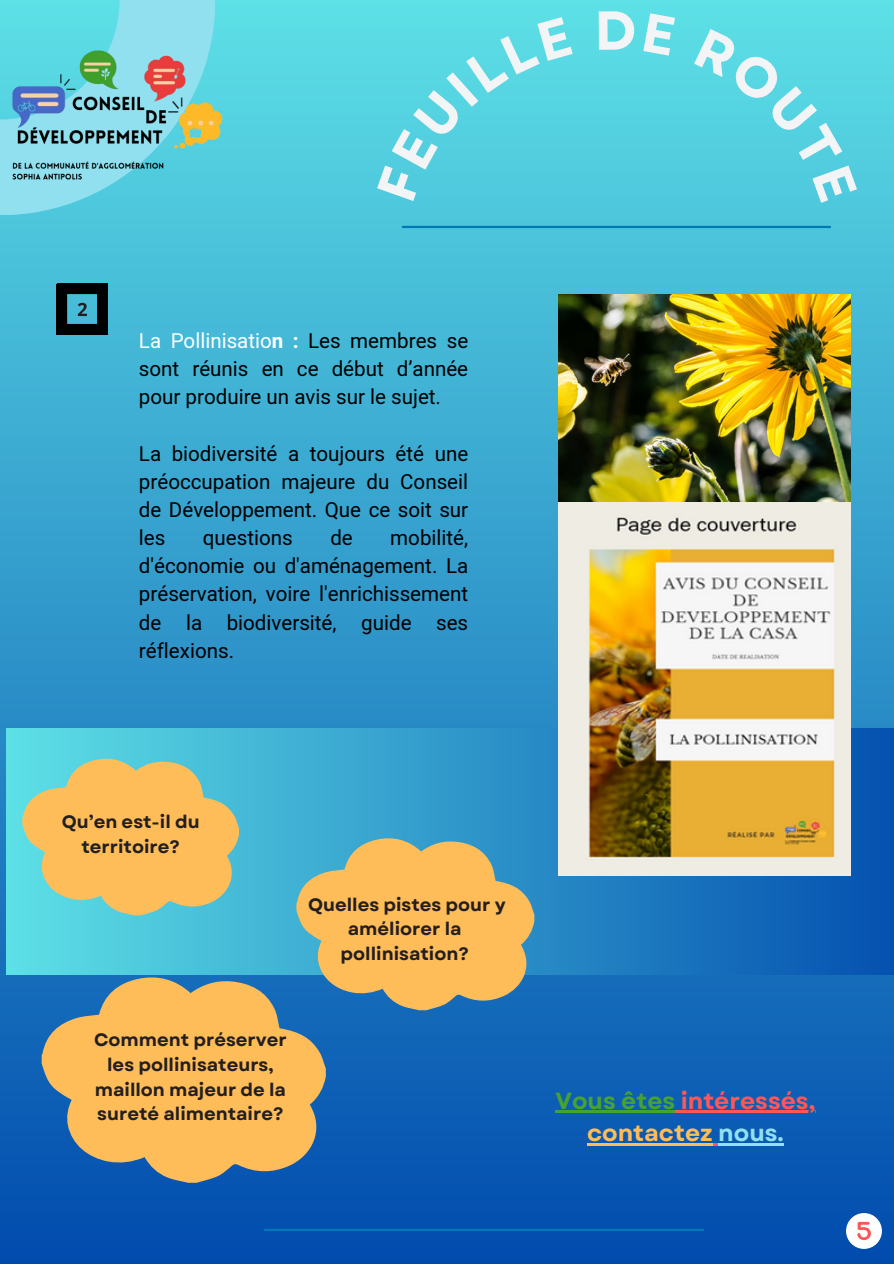
<style>
.page{position:relative;width:894px;height:1264px;background:#fff}
.page>*{position:absolute;margin:0;border:0;box-sizing:border-box;transform-origin:0 0}
.t1{font:700 54.75px "Garet";color:#f3f4f6}
.t2{font:700 23.25px "Garet";color:#ff5757}
.t3{font:700 23.25px "Garet";color:#ffbd59}
.t4{font:20.55px/28.2px "Mardoto";color:#000;text-align:justify}
.t5{font:700 18px/24.8px "Garet";color:#231f20;text-align:center}
.s1{color:#fff}
.s2{font-weight:700;color:#fff}
.s3{color:#47a231}
.s4{color:#90e0ef}
</style>
<div class="page">
<div style="left:0;top:0;width:893px;height:1263px;background:linear-gradient(to bottom,#5de0e6,#014bad)"></div>
<hr style="left:265px;top:1228px;width:438px;height:2px;background:#0077b6">
<hr style="left:402px;top:226px;width:427px;height:2px;background:#0077b6">
<div style="left:6px;top:728px;width:887px;height:246px;background:linear-gradient(to right,#5de0e6,#0652b0)"></div>
<img style="left:0;top:0;width:230px;height:237px">
<img style="left:558px;top:294px;width:292px;height:581px">
<div style="left:845px;top:1212px;width:36px;height:36px;background:#fff;border-radius:50%"></div>
<svg style="left:857px;top:1221px;width:13px;height:18px"></svg>
<svg style="left:57px;top:284px;width:50px;height:50px;background:#183e48"></svg>
<svg style="left:22px;top:756px;width:216px;height:159px;background:#d1c27c"></svg>
<hr style="left:555px;top:1110px;width:120px;height:3px;background:#47a231">
<hr style="left:675px;top:1110px;width:140px;height:3px;background:#ff5757">
<hr style="left:587px;top:1143px;width:125px;height:2px;background:#ffbd59">
<svg style="left:712px;top:1143px;width:6px;height:2px"></svg>
<hr style="left:718px;top:1143px;width:65px;height:2px;background:#90e0ef">
<svg style="left:296px;top:836px;width:238px;height:174px;background:#cab174"></svg>
<svg style="left:42px;top:974px;width:283px;height:208px;background:#c0a571"></svg>
<svg style="left:376px;top:16px;width:196px;height:185px;background:#55d3e1"></svg>
<svg style="left:643px;top:13px;width:32px;height:43px"></svg>
<svg style="left:694px;top:29px;width:163px;height:174px;background:#54d2e0"></svg>
<p class="t1" style="left:594px;top:-9px;width:44px">D</p>
<p class="t4" style="left:139px;top:327px;width:331px"><span class="s1">La Pollinisatio</span><span class="s2">n :</span> Les membres se sont réunis en ce début d’année pour produire un avis sur le sujet.</p>
<p class="t4" style="left:139px;top:439px;width:331px">La biodiversité a toujours été une préoccupation majeure du Conseil de Développement. Que ce soit sur les</p>
<p class="t4" style="left:139px;top:524px;width:331px;text-indent:251px">mobilité, d'économie ou d'aménagement. La préservation, voire l'enrichissement de la biodiversité, guide ses réflexions.</p>
<p class="t4" style="left:203px;top:524px;width:91px">questions</p>
<p class="t4" style="left:330px;top:524px;width:24px">de</p>
<p class="t5" style="left:62px;top:809px;width:139px">Qu’en est-il du territoire?</p>
<p class="t5" style="left:308px;top:892px;width:199px">Quelles pistes pour y améliorer la pollinisation?</p>
<p class="t5" style="left:94px;top:1027px;width:194px">Comment préserver les pollinisateurs, maillon majeur de la sureté alimentaire?</p>
<p class="t2" style="left:555px;top:1083px;width:261px"><span class="s3">Vous êtes</span> intéressés,</p>
<p class="t3" style="left:587px;top:1116px;width:198px">contactez <span class="s4">nous.</span></p>
</div>
